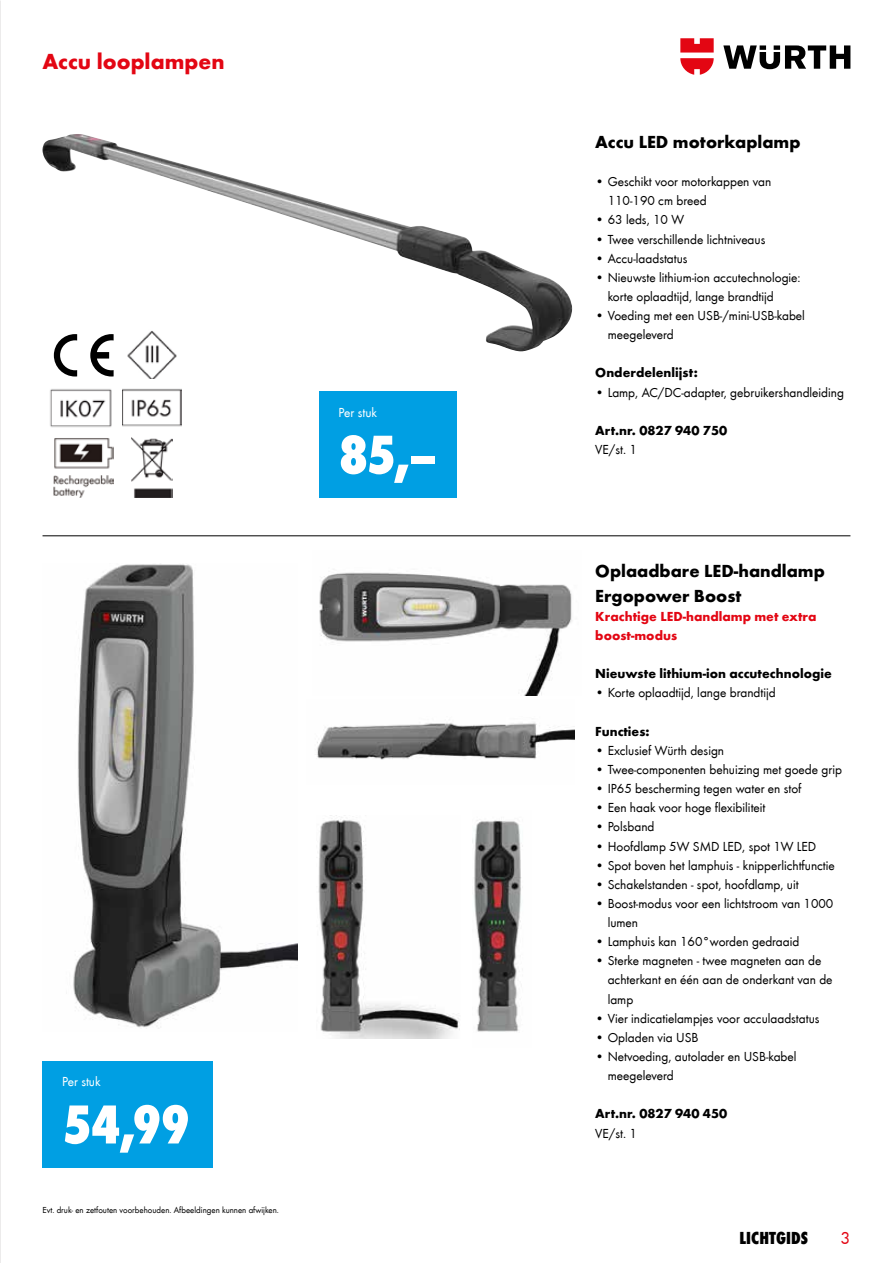
<style>
.page{position:relative;width:893px;height:1263px;background:#fff}
.page>*{position:absolute;margin:0;border:0;box-sizing:border-box;transform-origin:0 0}
.t1{font:57px "Wuerth Extra Bold Cond Caps";color:#fff}
.t2{font:700 22.5px "Wuerth";color:#e30613}
.t3{font:700 18px/24.5px "Wuerth";color:#000}
.t4{font:800 condensed 18px "Wuerth";color:#000}
.t5{font:18px "Wuerth";color:#e30613}
.t6{font:13.5px/19.2px "Wuerth";color:#000}
.t7{font:700 13.5px "Wuerth";color:#000}
.t8{font:700 13.5px/19.2px "Wuerth";color:#e30613}
.t9{font:13.5px "Wuerth";color:#fff}
.t10{font:9px "Wuerth";color:#000}
</style>
<div class="page">
<svg style="left:723px;top:45px;width:127px;height:24px"></svg>
<svg style="left:680px;top:38px;width:34px;height:37px"></svg>
<img style="left:0;top:0;width:1px;height:1263px">
<img style="left:42px;top:134px;width:530px;height:218px">
<div style="left:319px;top:391px;width:137px;height:106px;background:#009fe3"></div>
<svg style="left:54px;top:334px;width:23px;height:42px"></svg>
<svg style="left:90px;top:334px;width:24px;height:42px"></svg>
<img style="left:122px;top:329px;width:60px;height:98px">
<img style="left:50px;top:389px;width:62px;height:39px">
<img style="left:54px;top:438px;width:60px;height:59px">
<img style="left:131px;top:437px;width:41px;height:60px">
<hr style="left:43px;top:535px;width:807px;height:1px;background:#000">
<img style="left:73px;top:563px;width:225px;height:466px">
<img style="left:319px;top:572px;width:253px;height:123px">
<img style="left:317px;top:722px;width:257px;height:38px">
<img style="left:318px;top:815px;width:142px;height:224px">
<img style="left:472px;top:820px;width:51px;height:212px">
<div style="left:43px;top:1061px;width:170px;height:106px;background:#009fe3"></div>
<h2 class="t2" style="left:43px;top:45px;width:184px">Accu looplampen</h2>
<p class="t9" style="left:339px;top:403px;width:40px">Per stuk</p>
<h1 class="t1" style="left:339px;top:414px;width:101px">85,–</h1>
<p class="t9" style="left:62px;top:1073px;width:40px">Per stuk</p>
<h1 class="t1" style="left:62px;top:1084px;width:130px">54,99</h1>
<p class="t10" style="left:43px;top:1204px;width:238px">Evt. druk- en zetfouten voorbehouden. Afbeeldingen kunnen afwijken.</p>
<h3 class="t3" style="left:595px;top:128px;width:207px">Accu LED motorkaplamp</h3>
<p class="t6" style="left:608px;top:171px;width:165px;text-indent:-12px">• Geschikt voor motorkappen van<br>110-190 cm breed</p>
<p class="t6" style="left:595px;top:210px;width:90px">• 63 leds, 10 W</p>
<p class="t6" style="left:595px;top:229px;width:172px">• Twee verschillende lichtniveaus</p>
<p class="t6" style="left:595px;top:248px;width:94px">• Accu-laadstatus</p>
<p class="t6" style="left:608px;top:267px;width:194px;text-indent:-12px">• Nieuwste lithium-ion accutechnologie: korte oplaadtijd, lange brandtijd</p>
<p class="t6" style="left:608px;top:305px;width:199px;text-indent:-12px">• Voeding met een USB-/mini-USB-kabel meegeleverd</p>
<p class="t7" style="left:595px;top:363px;width:104px">Onderdelenlijst:</p>
<p class="t6" style="left:595px;top:382px;width:250px">• Lamp, AC/DC-adapter, gebruikershandleiding</p>
<p class="t7" style="left:595px;top:420px;width:133px">Art.nr. 0827 940 750</p>
<p class="t6" style="left:595px;top:439px;width:43px">VE/st. 1</p>
<h3 class="t3" style="left:595px;top:558px;width:231px">Oplaadbare LED-handlamp<br>Ergopower Boost</h3>
<p class="t8" style="left:595px;top:606px;width:223px">Krachtige LED-handlamp met extra boost-modus</p>
<p class="t7" style="left:595px;top:664px;width:238px">Nieuwste lithium-ion accutechnologie</p>
<p class="t6" style="left:595px;top:683px;width:182px">• Korte oplaadtijd, lange brandtijd</p>
<p class="t7" style="left:595px;top:721px;width:56px">Functies:</p>
<p class="t6" style="left:595px;top:740px;width:130px">• Exclusief Würth design</p>
<p class="t6" style="left:595px;top:759px;width:248px">• Twee-componenten behuizing met goede grip</p>
<p class="t6" style="left:595px;top:778px;width:208px">• IP65 bescherming tegen water en stof</p>
<p class="t6" style="left:595px;top:797px;width:172px">• Een haak voor hoge flexibiliteit</p>
<p class="t6" style="left:595px;top:817px;width:61px">• Polsband</p>
<p class="t6" style="left:595px;top:836px;width:222px">• Hoofdlamp 5W SMD LED, spot 1W LED</p>
<p class="t6" style="left:595px;top:855px;width:241px">• Spot boven het lamphuis - knipperlichtfunctie</p>
<p class="t6" style="left:595px;top:874px;width:205px">• Schakelstanden - spot, hoofdlamp, uit</p>
<p class="t6" style="left:608px;top:893px;width:227px;text-indent:-12px">• Boost-modus voor een lichtstroom van 1000 lumen</p>
<p class="t6" style="left:595px;top:931px;width:206px">• Lamphuis kan 160°worden gedraaid</p>
<p class="t6" style="left:608px;top:950px;width:226px;text-indent:-12px">• Sterke magneten - twee magneten aan de achterkant en één aan de onderkant van de lamp</p>
<p class="t6" style="left:595px;top:1008px;width:226px">• Vier indicatielampjes voor acculaadstatus</p>
<p class="t6" style="left:595px;top:1027px;width:105px">• Opladen via USB</p>
<p class="t6" style="left:608px;top:1046px;width:190px;text-indent:-12px">• Netvoeding, autolader en USB-kabel meegeleverd</p>
<p class="t7" style="left:595px;top:1104px;width:133px">Art.nr. 0827 940 450</p>
<p class="t6" style="left:595px;top:1123px;width:43px">VE/st. 1</p>
<h3 class="t4" style="left:740px;top:1225px;width:70px">LICHTGIDS</h3>
<h3 class="t5" style="left:840px;top:1225px;width:11px">3</h3>
</div>
